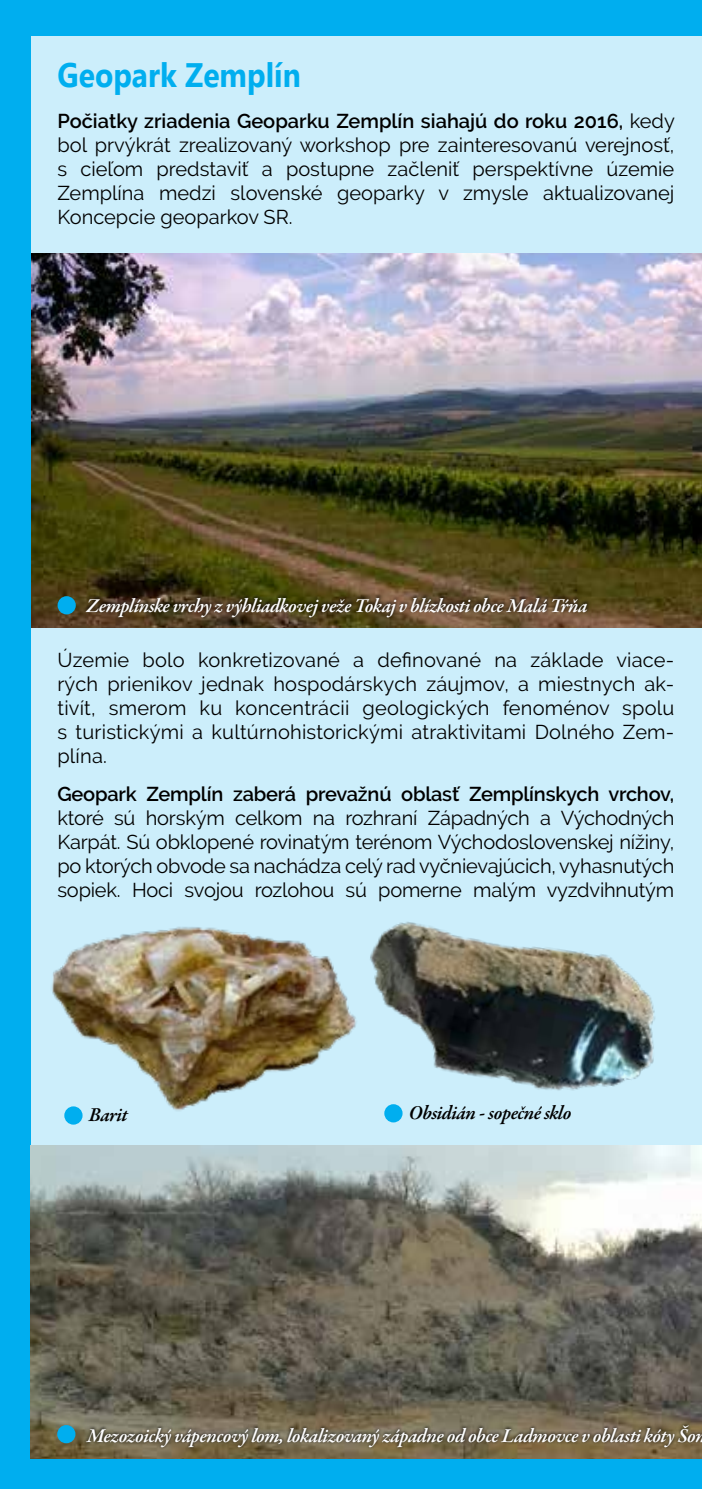
<style>
.page{position:relative;width:702px;height:1489px;background:#fff}
.page>*{position:absolute;margin:0;border:0;box-sizing:border-box;transform-origin:0 0}
.t1{font:700 34px "Gadugi";color:#00aeef;scale:.88 1}
.t2{font:20px/24px "Raleway";color:#000;text-align:justify}
.t3{font:italic 600 20px "Garamond Premr Pro";letter-spacing:-.025em;color:#fff}
.t4{font:600 20px "Raleway";letter-spacing:-.01em;color:#000}
.t5{font:italic 600 20px "Garamond Premr Pro";letter-spacing:-.025em;color:#000}
.s1{font-weight:600}
</style>
<div class="page">
<div style="left:0;top:0;width:702px;height:1488px;background:#00aeef"></div>
<div style="left:32px;top:36px;width:670px;height:1416px;background:#cceefb"></div>
<img style="left:31px;top:1144px;width:671px;height:314px">
<img style="left:32px;top:253px;width:670px;height:375px">
<div style="left:83px;top:594px;width:507px;height:26px;background:#000;opacity:.85"></div>
<div style="left:58px;top:596px;width:18px;height:18px;background:#00aeef;border-radius:50%"></div>
<div style="left:83px;top:1421px;width:619px;height:29px;background:#000;opacity:.85"></div>
<div style="left:57px;top:1424px;width:18px;height:19px;background:#00aeef;border-radius:50%"></div>
<img style="left:370px;top:922px;width:285px;height:201px">
<img style="left:51px;top:927px;width:306px;height:198px">
<h1 class="t1" style="left:57px;top:55px;width:278px">Geopark Zemplín</h1>
<p class="t2" style="left:57px;top:109px;width:619px"><span class="s1">Počiatky zriadenia Geoparku Zemplín siahajú do roku 2016,</span> kedy bol prvýkrát zrealizovaný workshop pre zainteresovanú verejnosť, s cieľom predstaviť a postupne začleniť perspektívne územie Zemplína medzi slovenské geoparky v zmysle aktualizovanej Koncepcie geoparkov SR.</p>
<p class="t3" style="left:86px;top:593px;width:502px">Zemplínske vrchy z výhliadkovej veže Tokaj v blízkosti obce Malá Tŕňa</p>
<p class="t2" style="left:57px;top:648px;width:618px">Územie bolo konkretizované a definované na základe viace&shy;rých prienikov jednak hospodárskych záujmov, a miestnych ak&shy;tivít, smerom ku koncentrácii geologických fenoménov spolu s turistickými a kultúrnohistorickými atraktivitami Dolného Zem&shy;plína.</p>
<p class="t4" style="left:57px;top:782px;width:618px">Geopark Zemplín zaberá prevažnú oblasť Zemplínskych vrchov,</p>
<p class="t2" style="left:57px;top:806px;width:618px">ktoré sú horským celkom na rozhraní Západných a Východných Karpát. Sú obklopené rovinatým terénom Východoslovenskej nížiny, po ktorých obvode sa nachádza celý rad vyčnievajúcich, vyhasnutých sopiek. Hoci svojou rozlohou sú pomerne malým vyzdvihnutým</p>
<p class="t5" style="left:89px;top:1102px;width:40px">Barit</p>
<p class="t5" style="left:409px;top:1099px;width:164px">Obsidián - sopečné sklo</p>
<p class="t3" style="left:87px;top:1423px;width:610px">Mezozoický vápencový lom, lokalizovaný západne od obce Ladmovce v oblasti kóty Šo</p>
</div>
